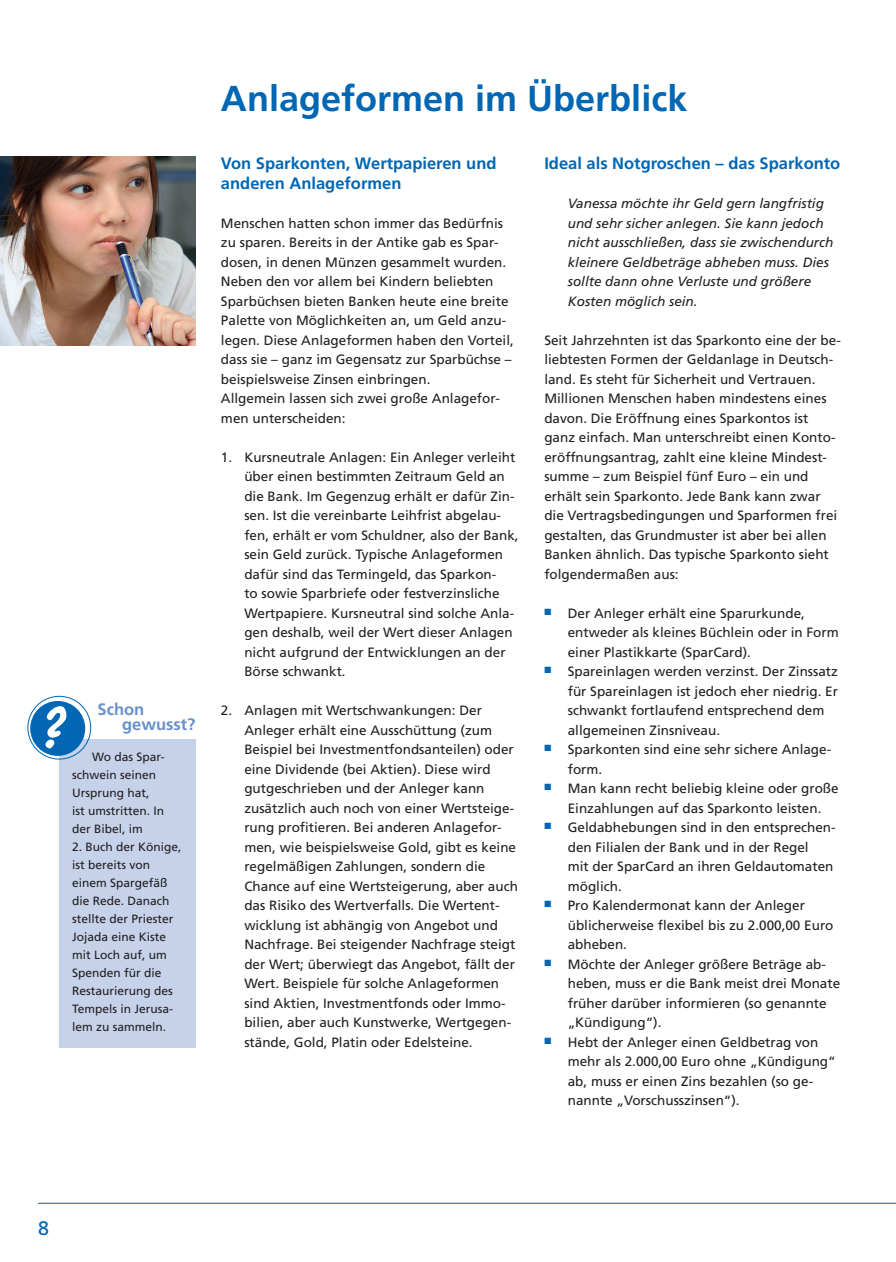
<style>
.page{position:relative;width:896px;height:1262px;background:#fff}
.page>*{position:absolute;margin:0;border:0;box-sizing:border-box;transform-origin:0 0}
.t1{font:700 36px "Frutiger LT Std";color:#0166b3}
.t2{font:19.5px "Frutiger LT Std";color:#0166b3}
.t3{font:700 16.5px/19.5px "Frutiger LT Std";color:#0166b3}
.t4{font:700 16.5px/15px "Frutiger LT Std";color:#6990ca}
.t5{font:13.5px/19.5px "Frutiger LT Std";color:#231f20}
.t6{font:italic 13.5px/19.5px "Frutiger LT Std";color:#231f20}
.t7{font:12px/18px "Frutiger LT Std";color:#231f20}
</style>
<div class="page">
<hr style="left:38px;top:1203px;width:857px;height:1px;background:#0166b3">
<div style="left:59px;top:739px;width:136px;height:308px;background:#c6d2ea"></div>
<div style="left:30px;top:701px;width:55px;height:55px;background:#0166b3;border-radius:50%"></div>
<div style="left:27px;top:696px;width:64px;height:64px;border:1px solid #0166b3;border-radius:50%"></div>
<svg style="left:45px;top:706px;width:22px;height:43px"></svg>
<img style="left:0;top:157px;width:195px;height:188px">
<p class="t4" style="left:122px;top:702px;width:75px;text-indent:-24px">Schon gewusst?</p>
<p class="t7" style="left:72px;top:747px;width:94px;text-indent:20px">Wo das Spar&shy;schwein seinen<br>Ursprung hat, ist umstritten. In der Bibel, im</p>
<p class="t7" style="left:72px;top:837px;width:111px">2. Buch der Könige, ist bereits von einem Spargefäß die Rede. Danach stellte der Priester<br>Jojada eine Kiste mit Loch auf, um<br>Spenden für die<br>Restaurierung des<br>Tempels in Jerusa&shy;lem zu sammeln.</p>
<h1 class="t1" style="left:221px;top:77px;width:468px">Anlageformen im Überblick</h1>
<p class="t3" style="left:221px;top:154px;width:277px">Von Sparkonten, Wertpapieren und anderen Anlageformen</p>
<p class="t5" style="left:221px;top:213px;width:294px">Menschen hatten schon immer das Bedürfnis zu sparen. Bereits in der Antike gab es Spar&shy;dosen, in denen Münzen gesammelt wurden.<br>Neben den vor allem bei Kindern beliebten Sparbüchsen bieten Banken heute eine breite Palette von Möglichkeiten an, um Geld anzu&shy;legen. Diese Anlageformen haben den Vorteil, dass sie – ganz im Gegensatz zur Sparbüchse – beispielsweise Zinsen einbringen.<br>Allgemein lassen sich zwei große Anlagefor&shy;men unterscheiden:</p>
<p class="t5" style="left:244px;top:447px;width:276px;text-indent:-23px">1. Kursneutrale Anlagen: Ein Anleger verleiht über einen bestimmten Zeitraum Geld an die Bank. Im Gegenzug erhält er dafür Zin&shy;sen. Ist die vereinbarte Leihfrist abgelau&shy;fen, erhält er vom Schuldner, also der Bank, sein Geld zurück. Typische Anlageformen dafür sind das Termingeld, das Sparkon-<br>to sowie Sparbriefe oder festverzinsliche Wertpapiere. Kursneutral sind solche Anla&shy;gen deshalb, weil der Wert dieser Anlagen nicht aufgrund der Entwicklungen an der Börse schwankt.</p>
<p class="t5" style="left:244px;top:701px;width:275px;text-indent:-23px">2. Anlagen mit Wertschwankungen: Der Anleger erhält eine Ausschüttung (zum Beispiel bei Investmentfondsanteilen) oder eine Dividende (bei Aktien). Diese wird gutgeschrieben und der Anleger kann zusätzlich auch noch von einer Wertsteige&shy;rung profitieren. Bei anderen Anlagefor&shy;men, wie beispielsweise Gold, gibt es keine regelmäßigen Zahlungen, sondern die Chance auf eine Wertsteigerung, aber auch das Risiko des Wertverfalls. Die Wertent&shy;wicklung ist abhängig von Angebot und Nachfrage. Bei steigender Nachfrage steigt der Wert; überwiegt das Angebot, fällt der Wert. Beispiele für solche Anlageformen sind Aktien, Investmentfonds oder Immo&shy;bilien, aber auch Kunstwerke, Wertgegen&shy;stände, Gold, Platin oder Edelsteine.</p>
<p class="t3" style="left:544px;top:154px;width:297px">Ideal als Notgroschen – das Sparkonto</p>
<p class="t6" style="left:567px;top:194px;width:267px">Vanessa möchte ihr Geld gern langfristig und sehr sicher anlegen. Sie kann jedoch nicht ausschließen, dass sie zwischendurch kleinere Geldbeträge abheben muss. Dies sollte dann ohne Verluste und größere Kosten möglich sein.</p>
<p class="t5" style="left:544px;top:330px;width:298px">Seit Jahrzehnten ist das Sparkonto eine der be&shy;liebtesten Formen der Geldanlage in Deutsch&shy;land. Es steht für Sicherheit und Vertrauen.<br>Millionen Menschen haben mindestens eines davon. Die Eröffnung eines Sparkontos ist ganz einfach. Man unterschreibt einen Konto&shy;eröffnungsantrag, zahlt eine kleine Mindest&shy;summe – zum Beispiel fünf Euro – ein und erhält sein Sparkonto. Jede Bank kann zwar die Vertragsbedingungen und Sparformen frei gestalten, das Grundmuster ist aber bei allen Banken ähnlich. Das typische Sparkonto sieht folgendermaßen aus:</p>
<p class="t5" style="left:567px;top:603px;width:272px;text-indent:-23px"><sup>■</sup> Der Anleger erhält eine Sparurkunde, entweder als kleines Büchlein oder in Form einer Plastikkarte (SparCard).</p>
<p class="t5" style="left:567px;top:662px;width:272px;text-indent:-23px"><sup>■</sup> Spareinlagen werden verzinst. Der Zinssatz für Spareinlagen ist jedoch eher niedrig. Er schwankt fortlaufend entsprechend dem allgemeinen Zinsniveau.</p>
<p class="t5" style="left:567px;top:740px;width:265px;text-indent:-23px"><sup>■</sup> Sparkonten sind eine sehr sichere Anlage&shy;form.</p>
<p class="t5" style="left:544px;top:779px;width:296px;text-align:center"><sup>■</sup> Man kann recht beliebig kleine oder große<br>Einzahlungen auf das Sparkonto leisten.</p>
<p class="t5" style="left:567px;top:818px;width:269px;text-indent:-23px"><sup>■</sup> Geldabhebungen sind in den entsprechen&shy;den Filialen der Bank und in der Regel<br>mit der SparCard an ihren Geldautomaten möglich.</p>
<p class="t5" style="left:567px;top:896px;width:267px;text-indent:-23px"><sup>■</sup> Pro Kalendermonat kann der Anleger üblicherweise flexibel bis zu 2.000,00 Euro abheben.</p>
<p class="t5" style="left:567px;top:954px;width:274px;text-indent:-23px"><sup>■</sup> Möchte der Anleger größere Beträge ab&shy;heben, muss er die Bank meist drei Monate früher darüber informieren (so genannte „Kündigung“).</p>
<p class="t5" style="left:567px;top:1032px;width:269px;text-indent:-23px"><sup>■</sup> Hebt der Anleger einen Geldbetrag von mehr als 2.000,00 Euro ohne „Kündigung“ ab, muss er einen Zins bezahlen (so ge&shy;nannte „Vorschusszinsen“).</p>
<h2 class="t2" style="left:38px;top:1216px;width:12px">8</h2>
</div>
